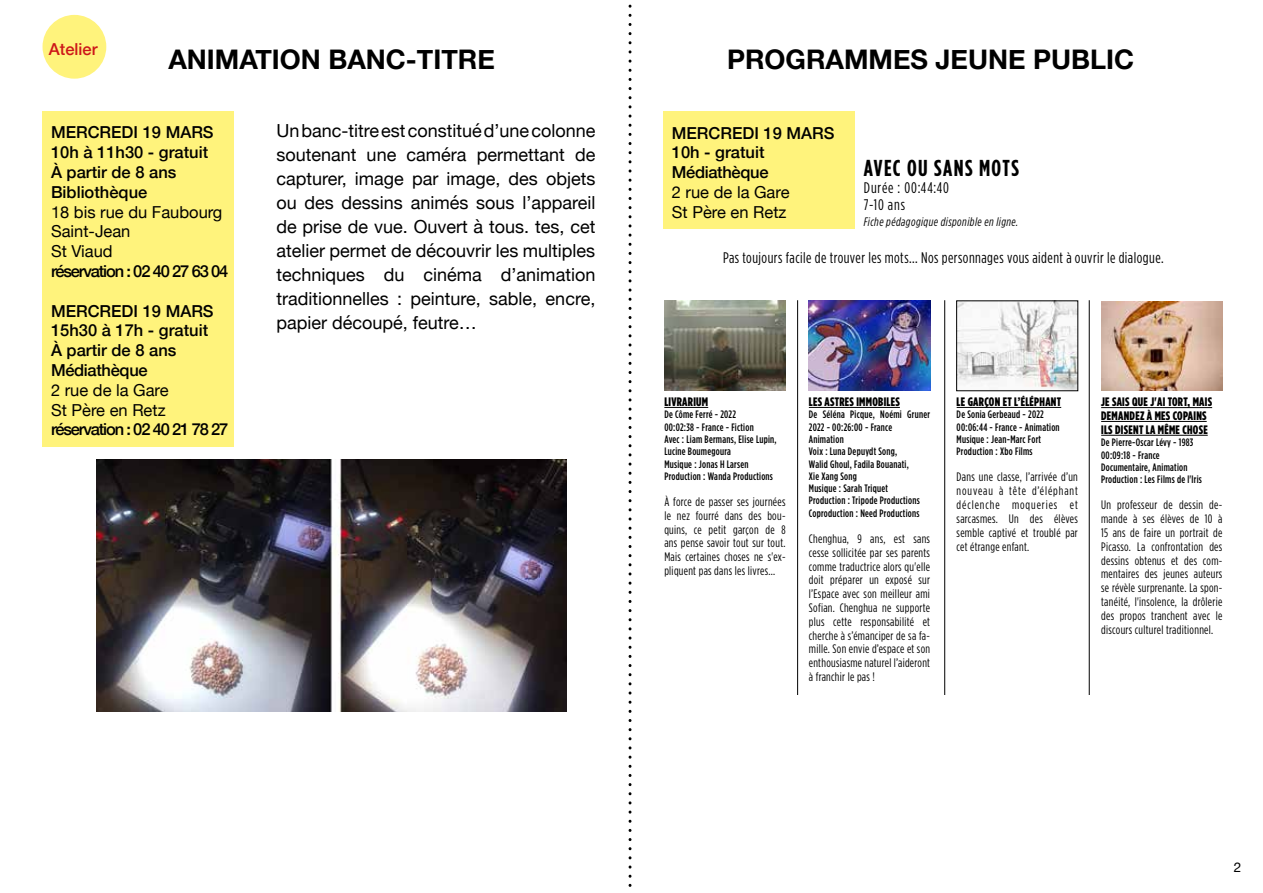
<style>
.page{position:relative;width:1263px;height:893px;background:#fff}
.page>*{position:absolute;margin:0;border:0;box-sizing:border-box;transform-origin:0 0}
.t1{font:38.4px "Gotham Condensed";letter-spacing:.05em;color:#000}
.t2{font:700 27px "Helvetica Neue";color:#000}
.t3{font:700 23.1px "Gotham Condensed";letter-spacing:.065em;color:#000}
.t4{font:18px/24px "Helvetica Neue";color:#000;text-align:justify}
.t5{font:500 16.5px/19.8px "Helvetica Neue";color:#000}
.t6{font:16.5px/19.8px "Helvetica Neue";color:#000}
.t7{font:500 16.5px "Helvetica Neue";letter-spacing:-.07em;color:#000}
.t8{font:500 16.5px "Helvetica Neue";color:#cd1719}
.t9{font:15.3px "Gotham Condensed";letter-spacing:.03em;color:#000}
.t10{font:15.3px/17px "Gotham Condensed";letter-spacing:.055em;color:#000}
.t11{font:13.5px "Helvetica Neue";color:#000}
.t12{font:12.3px/13.8px "Gotham Condensed";letter-spacing:.025em;color:#000;text-align:justify}
.t13{font:900 12.3px/13.8px "Gotham Condensed";letter-spacing:.025em;color:#000}
.t14{font:italic 12.3px "Gotham Condensed";letter-spacing:.04em;color:#000}
.t15{font:500 10.8px/12.3px "Gotham Condensed";letter-spacing:.025em;color:#000}
.s1{font-weight:900}
</style>
<div class="page">
<div style="left:43px;top:111px;width:191px;height:335px;background:#fff37c"></div>
<div style="left:43px;top:15px;width:63px;height:64px;background:#fff37c;border-radius:50%"></div>
<img style="left:97px;top:459px;width:470px;height:252px">
<hr style="left:664px;top:407px;width:44px;height:1px;background:#000">
<img style="left:664px;top:301px;width:121px;height:90px">
<hr style="left:957px;top:407px;width:104px;height:1px;background:#000">
<img style="left:958px;top:303px;width:118px;height:86px">
<img style="left:1101px;top:301px;width:121px;height:90px">
<hr style="left:1101px;top:407px;width:111px;height:1px;background:#000">
<hr style="left:1101px;top:421px;width:106px;height:1px;background:#000">
<hr style="left:1101px;top:435px;width:107px;height:1px;background:#000">
<hr style="left:809px;top:407px;width:91px;height:1px;background:#000">
<img style="left:809px;top:301px;width:121px;height:90px">
<hr style="left:797px;top:300px;width:1px;height:395px;background:#000">
<hr style="left:944px;top:300px;width:1px;height:395px;background:#000">
<hr style="left:1089px;top:300px;width:1px;height:395px;background:#000">
<div style="left:663px;top:111px;width:192px;height:118px;background:#fff37c"></div>
<svg style="left:628px;top:4px;width:3px;height:883px"></svg>
<h3 class="t8" style="left:49px;top:36px;width:50px">Atelier</h3>
<h2 class="t2" style="left:168px;top:38px;width:328px">ANIMATION BANC-TITRE</h2>
<h3 class="t5" style="left:51px;top:121px;width:164px">MERCREDI 19 MARS<br>10h à 11h30 - gratuit<br>À partir de 8 ans<br>Bibliothèque</h3>
<h3 class="t6" style="left:51px;top:203px;width:173px">18 bis rue du Faubourg<br>Saint-Jean<br>St Viaud</h3>
<h3 class="t7" style="left:51px;top:258px;width:179px">réservation : 02 40 27 63 04</h3>
<h3 class="t5" style="left:51px;top:300px;width:164px">MERCREDI 19 MARS<br>15h30 à 17h - gratuit<br>À partir de 8 ans<br>Médiathèque</h3>
<h3 class="t6" style="left:51px;top:381px;width:119px">2 rue de la Gare<br>St Père en Retz</h3>
<h3 class="t7" style="left:51px;top:416px;width:179px">réservation : 02 40 21 78 27</h3>
<p class="t4" style="left:276px;top:120px;width:320px">Un banc-titre est constitué d’une colonne soutenant une caméra permettant de capturer, image par image, des objets ou des dessins animés sous l’appareil de prise de vue. Ouvert à tous. tes, cet atelier permet de découvrir les multiples techniques du cinéma d’animation traditionnelles : peinture, sable, encre, papier découpé, feutre…</p>
<h2 class="t2" style="left:727px;top:38px;width:409px">PROGRAMMES JEUNE PUBLIC</h2>
<h3 class="t5" style="left:672px;top:121px;width:164px">MERCREDI 19 MARS<br>10h - gratuit<br>Médiathèque</h3>
<h3 class="t6" style="left:672px;top:183px;width:119px">2 rue de la Gare<br>St Père en Retz</h3>
<h1 class="t1" style="left:663px;top:171px;width:181px">PROGRAMME <span class="s1">6</span></h1>
<h3 class="t3" style="left:864px;top:154px;width:157px">AVEC OU SANS MOTS</h3>
<p class="t10" style="left:864px;top:179px;width:87px">Durée : 00:44:40<br>7-10 ans</p>
<p class="t14" style="left:864px;top:215px;width:156px">Fiche pédagogique disponible en ligne.</p>
<p class="t9" style="left:723px;top:249px;width:442px">Pas toujours facile de trouver les mots... Nos personnages vous aident à ouvrir le dialogue.</p>
<p class="t13" style="left:664px;top:395px;width:45px">LIVRARIUM</p>
<p class="t15" style="left:664px;top:408px;width:114px">De Côme Ferré - 2022<br>00:02:38 - France - Fiction<br>Avec : Liam Bermans, Elise Lupin,<br>Lucine Boumegoura<br>Musique : Jonas H Larsen<br>Production : Wanda Productions</p>
<p class="t12" style="left:664px;top:495px;width:123px">À force de passer ses journées le nez fourré dans des bou&shy;quins, ce petit garçon de 8 ans pense savoir tout sur tout.<br>Mais certaines choses ne s'ex&shy;pliquent pas dans les livres...</p>
<p class="t13" style="left:809px;top:395px;width:93px">LES ASTRES IMMOBILES</p>
<p class="t15" style="left:809px;top:408px;width:123px">De Séléna Picque, Noémi Gruner<br>2022 - 00:26:00 - France<br>Animation<br>Voix : Luna Depuydt Song,<br>Walid Ghoul, Fadila Bouanati,<br>Xie Xang Song<br>Musique : Sarah Triquet<br>Production : Tripode Productions<br>Coproduction : Need Productions</p>
<p class="t12" style="left:809px;top:532px;width:123px">Chenghua, 9 ans, est sans cesse sollicitée par ses parents comme traductrice alors qu'elle doit préparer un exposé sur l’Espace avec son meilleur ami Sofian. Chenghua ne supporte plus cette responsabilité et cherche à s’émanciper de sa fa&shy;mille. Son envie d’espace et son enthousiasme naturel l’aideront à franchir le pas !</p>
<p class="t13" style="left:957px;top:395px;width:106px">LE GARÇON ET L’ÉLÉPHANT</p>
<p class="t15" style="left:957px;top:408px;width:105px">De Sonia Gerbeaud - 2022<br>00:06:44 - France - Animation<br>Musique : Jean-Marc Fort<br>Production : Xbo Films</p>
<p class="t12" style="left:957px;top:470px;width:123px">Dans une classe, l’arrivée d’un nouveau à tête d’éléphant déclenche moqueries et sarcasmes. Un des élèves semble captivé et troublé par cet étrange enfant.</p>
<p class="t13" style="left:1101px;top:395px;width:112px">JE SAIS QUE J'AI TORT, MAIS<br>DEMANDEZ À MES COPAINS<br>ILS DISENT LA MÊME CHOSE</p>
<p class="t15" style="left:1101px;top:436px;width:102px">De Pierre-Oscar Lévy - 1983<br>00:09:18 - France<br>Documentaire, Animation<br>Production : Les Films de l'Iris</p>
<p class="t12" style="left:1101px;top:498px;width:123px">Un professeur de dessin de&shy;mande à ses élèves de 10 à 15 ans de faire un portrait de Picasso. La confrontation des dessins obtenus et des com&shy;mentaires des jeunes auteurs se révèle surprenante. La spon&shy;tanéité, l'insolence, la drôlerie des propos tranchent avec le discours culturel traditionnel.</p>
<p class="t11" style="left:1234px;top:857px;width:9px">2</p>
</div>
